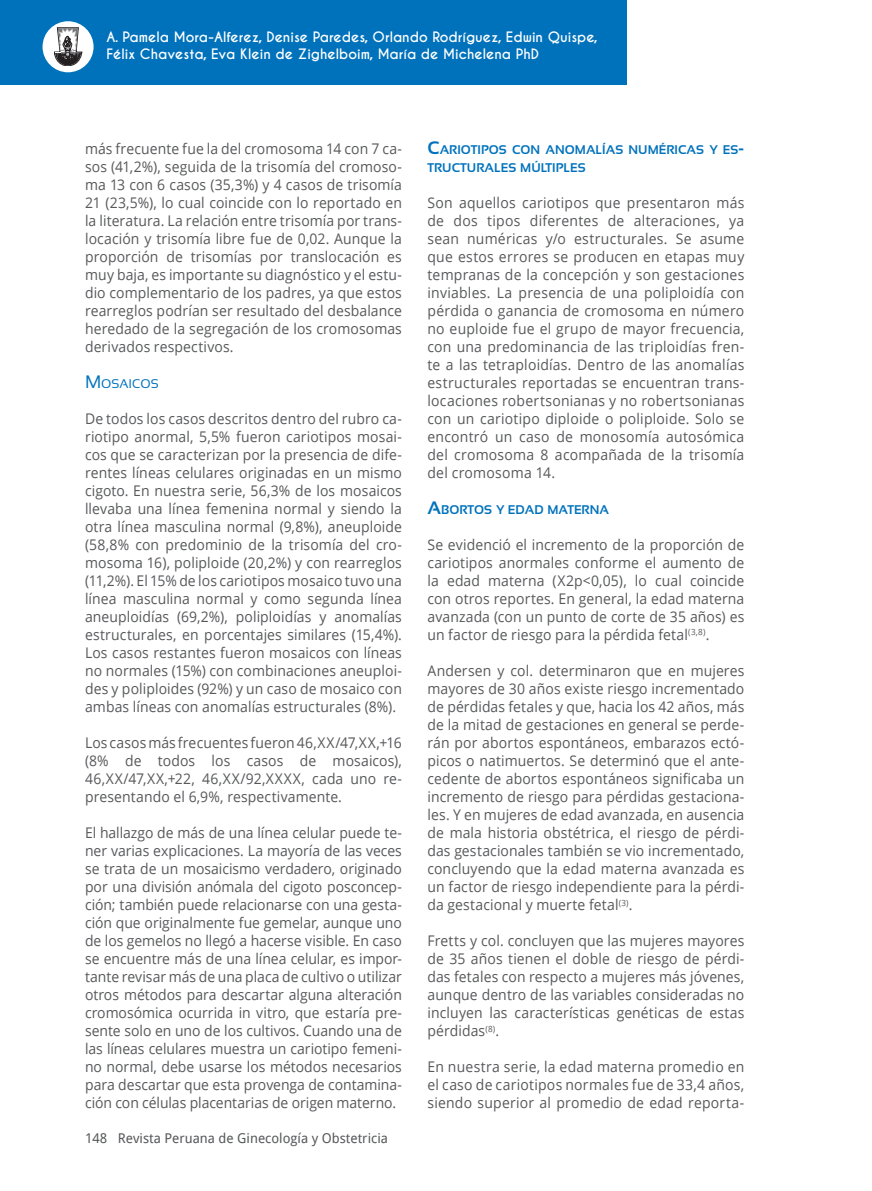
<style>
.page{position:relative;width:872px;height:1191px;background:#fff}
.page>*{position:absolute;margin:0;border:0;box-sizing:border-box;transform-origin:0 0}
.t1{font:14.7px/18px "Open Sans";letter-spacing:.01em;color:#57585a;text-align:justify;scale:.95 1}
.t2{font:700 13.5px/16.2px "Caviar Dreams";color:#fff}
.t3{font:13.5px "Droid Sans";color:#57585a}
.t4{font:700 12.6px/18px "Sansation";color:#0072bc}
.t5{font:12.6px "Sansation";color:#0072bc}
.s1{font-size:18px}
</style>
<div class="page">
<div style="left:0;top:0;width:626px;height:85px;background:#0072bc"></div>
<div style="left:43px;top:21px;width:51px;height:51px;background:#fff;border-radius:50%"></div>
<svg style="left:54px;top:28px;width:28px;height:38px"></svg>
<p class="t2" style="left:106px;top:30px;width:493px">A. Pamela Mora-Alferez, Denise Paredes, Orlando Rodríguez, Edwin Quispe,<br>Félix Chavesta, Eva Klein de Zighelboim, María de Michelena PhD</p>
<p class="t1" style="left:85px;top:139px;width:335px">más frecuente fue la del cromosoma 14 con 7 ca&shy;sos (41,2%), seguida de la trisomía del cromoso&shy;ma 13 con 6 casos (35,3%) y 4 casos de trisomía 21 (23,5%), lo cual coincide con lo reportado en la literatura. La relación entre trisomía por trans&shy;locación y trisomía libre fue de 0,02. Aunque la proporción de trisomías por translocación es muy baja, es importante su diagnóstico y el estu&shy;dio complementario de los padres, ya que estos rearreglos podrían ser resultado del desbalance heredado de la segregación de los cromosomas derivados respectivos.</p>
<p class="t5" style="left:85px;top:377px;width:75px"><span class="s1">M</span> OSAICOS</p>
<p class="t1" style="left:85px;top:409px;width:335px">De todos los casos descritos dentro del rubro ca&shy;riotipo anormal, 5,5% fueron cariotipos mosai&shy;cos que se caracterizan por la presencia de dife&shy;rentes líneas celulares originadas en un mismo cigoto. En nuestra serie, 56,3% de los mosaicos llevaba una línea femenina normal y siendo la otra línea masculina normal (9,8%), aneuploide (58,8% con predominio de la trisomía del cro&shy;mosoma 16), poliploide (20,2%) y con rearreglos (11,2%). El 15% de los cariotipos mosaico tuvo una línea masculina normal y como segunda línea aneuploidías (69,2%), poliploidías y anomalías estructurales, en porcentajes similares (15,4%).<br>Los casos restantes fueron mosaicos con líneas no normales (15%) con combinaciones aneuploi&shy;des y poliploides (92%) y un caso de mosaico con ambas líneas con anomalías estructurales (8%).</p>
<p class="t1" style="left:85px;top:733px;width:335px">Los casos más frecuentes fueron 46,XX/47,XX,+16 (8% de todos los casos de mosaicos), 46,XX/47,XX,+22, 46,XX/92,XXXX, cada uno re&shy;presentando el 6,9%, respectivamente.</p>
<p class="t1" style="left:85px;top:823px;width:335px">El hallazgo de más de una línea celular puede te&shy;ner varias explicaciones. La mayoría de las veces se trata de un mosaicismo verdadero, originado por una división anómala del cigoto posconcep&shy;ción; también puede relacionarse con una gesta&shy;ción que originalmente fue gemelar, aunque uno de los gemelos no llegó a hacerse visible. En caso se encuentre más de una línea celular, es impor&shy;tante revisar más de una placa de cultivo o utilizar otros métodos para descartar alguna alteración cromosómica ocurrida in vitro, que estaría pre&shy;sente solo en uno de los cultivos. Cuando una de las líneas celulares muestra un cariotipo femeni&shy;no normal, debe usarse los métodos necesarios para descartar que esta provenga de contamina&shy;ción con células placentarias de origen materno.</p>
<p class="t3" style="left:85px;top:1128px;width:304px">148 Revista Peruana de Ginecología y Obstetricia</p>
<p class="t4" style="left:427px;top:141px;width:318px"><span class="s1">C</span>ARIOTIPOS CON ANOMALÍAS NUMÉRICAS Y ES<span class="s1">-<br></span>TRUCTURALES MÚLTIPLES</p>
<p class="t1" style="left:427px;top:193px;width:335px">Son aquellos cariotipos que presentaron más de dos tipos diferentes de alteraciones, ya sean numéricas y/o estructurales. Se asume que estos errores se producen en etapas muy tempranas de la concepción y son gestaciones inviables. La presencia de una poliploidía con pérdida o ganancia de cromosoma en número no euploide fue el grupo de mayor frecuencia, con una predominancia de las triploidías fren&shy;te a las tetraploidías. Dentro de las anomalías estructurales reportadas se encuentran trans&shy;locaciones robertsonianas y no robertsonianas con un cariotipo diploide o poliploide. Solo se encontró un caso de monosomía autosómica del cromosoma 8 acompañada de la trisomía del cromosoma 14.</p>
<p class="t4" style="left:427px;top:501px;width:183px"><span class="s1">A</span>BORTOS Y EDAD MATERNA</p>
<p class="t1" style="left:427px;top:535px;width:335px">Se evidenció el incremento de la proporción de cariotipos anormales conforme el aumento de la edad materna (X2p&lt;0,05), lo cual coincide con otros reportes. En general, la edad materna avanzada (con un punto de corte de 35 años) es un factor de riesgo para la pérdida fetal<sup>(3,8)</sup>.</p>
<p class="t1" style="left:427px;top:661px;width:335px">Andersen y col. determinaron que en mujeres mayores de 30 años existe riesgo incrementado de pérdidas fetales y que, hacia los 42 años, más de la mitad de gestaciones en general se perde&shy;rán por abortos espontáneos, embarazos ectó&shy;picos o natimuertos. Se determinó que el ante&shy;cedente de abortos espontáneos significaba un incremento de riesgo para pérdidas gestaciona&shy;les. Y en mujeres de edad avanzada, en ausencia de mala historia obstétrica, el riesgo de pérdi&shy;das gestacionales también se vio incrementado, concluyendo que la edad materna avanzada es un factor de riesgo independiente para la pérdi&shy;da gestacional y muerte fetal<sup>(3)</sup>.</p>
<p class="t1" style="left:427px;top:931px;width:335px">Fretts y col. concluyen que las mujeres mayores de 35 años tienen el doble de riesgo de pérdi&shy;das fetales con respecto a mujeres más jóvenes, aunque dentro de las variables consideradas no incluyen las características genéticas de estas pérdidas<sup>(8)</sup>.</p>
<p class="t1" style="left:427px;top:1057px;width:335px">En nuestra serie, la edad materna promedio en el caso de cariotipos normales fue de 33,4 años, siendo superior al promedio de edad reporta-</p>
</div>
